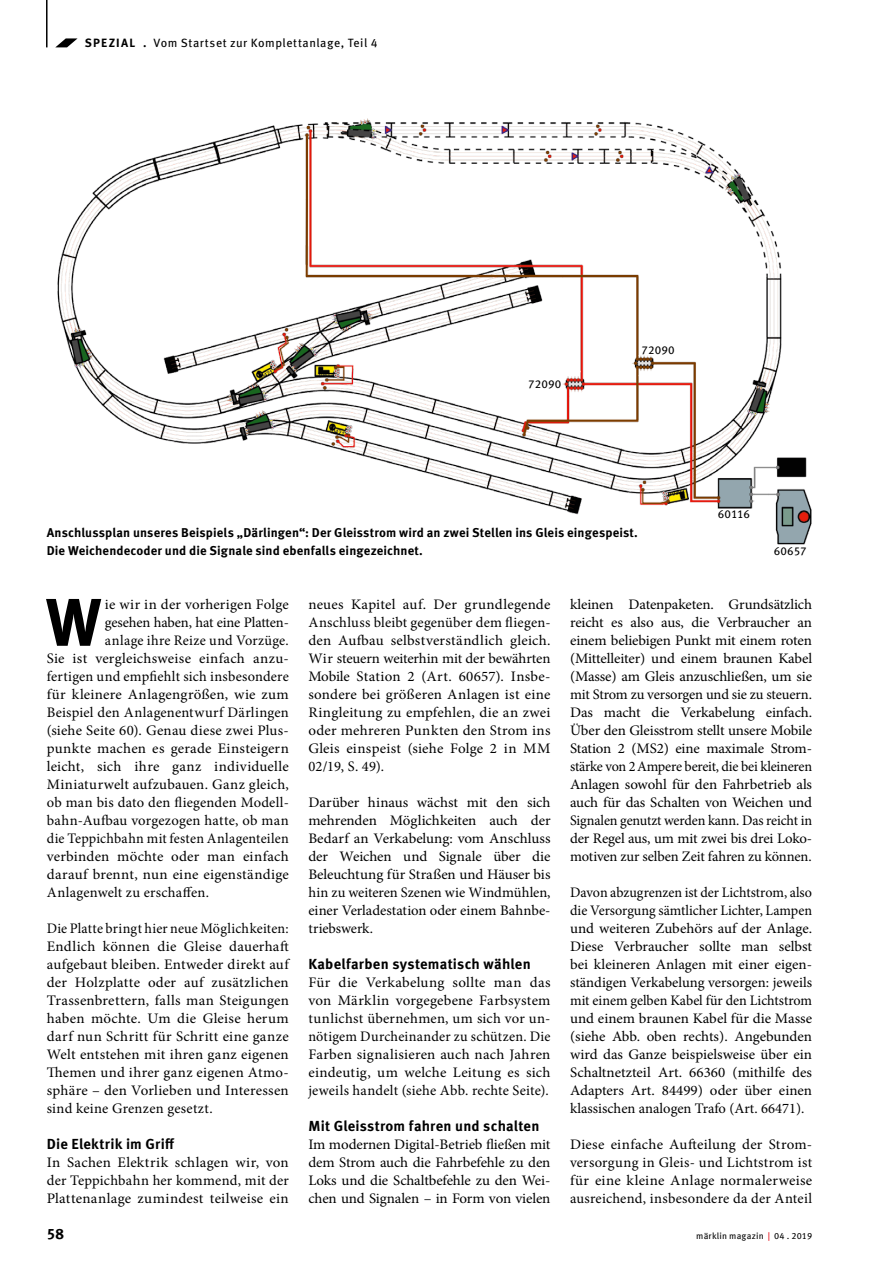
<style>
.page{position:relative;width:893px;height:1263px;background:#fff}
.page>*{position:absolute;margin:0;border:0;box-sizing:border-box;transform-origin:0 0}
._40_FT_Initial{font:700 66.75px "Meta OT";color:#000}
.t1{font:700 15px "Meta OT";color:#000}
._40_FT{font:14.55px/18px "Minion Pro";letter-spacing:.015em;color:#000;text-align:justify}
._40_FT_ZwischenHeadl{font:700 14.55px "Meta OT";letter-spacing:.015em;color:#000}
._40_FT-2{font:14.55px "Minion Pro";letter-spacing:-.01em;color:#000}
._70_BU_links{font:700 12.75px/18px "Meta OT";letter-spacing:.01em;color:#000}
.t2{font:12px "Meta OT";letter-spacing:.04em;color:#000}
._70_Gleisplanbeschri{font:11.4px "Meta OT";letter-spacing:.01em;color:#000}
.t3{font:9px "Meta OT";letter-spacing:.02em;color:#000}
.s1{font-weight:700}
.s2{color:#e3000b}
</style>
<div class="page">
<hr style="left:46px;top:0;width:2px;height:47px;background:#000">
<svg style="left:56px;top:38px;width:22px;height:9px"></svg>
<img style="left:57px;top:118px;width:755px;height:427px">
<p class="t2" style="left:85px;top:36px;width:294px"><span class="s1">SPEZIAL .</span> Vom Startset zur Komplettanlage, Teil 4</p>
<p class="_70_Gleisplanbeschri" style="left:528px;top:376px;width:35px">72090</p>
<p class="_70_Gleisplanbeschri" style="left:641px;top:342px;width:35px">72090</p>
<p class="_70_BU_links" style="left:47px;top:524px;width:593px">Anschlussplan unseres Beispiels „Därlingen“: Der Gleisstrom wird an zwei Stellen ins Gleis eingespeist.<br>Die Weichendecoder und die Signale sind ebenfalls eingezeichnet.</p>
<p class="_70_Gleisplanbeschri" style="left:718px;top:507px;width:34px">60116</p>
<p class="_70_Gleisplanbeschri" style="left:774px;top:544px;width:34px">60657</p>
<p class="_40_FT_Initial" style="left:46px;top:580px;width:57px">W</p>
<p class="_40_FT" style="left:308px;top:596px;width:244px">neues Kapitel auf. Der grundlegende Anschluss bleibt gegenüber dem fliegen&shy;den Aufbau selbstverständlich gleich.<br>Wir steuern weiterhin mit der bewährten Mobile Station 2 (Art. 60657). Insbe&shy;sondere bei größeren Anlagen ist eine Ringleitung zu empfehlen, die an zwei oder mehreren Punkten den Strom ins Gleis einspeist (siehe Folge 2 in MM 02/19, S. 49).</p>
<p class="_40_FT" style="left:308px;top:794px;width:244px">Darüber hinaus wächst mit den sich mehrenden Möglichkeiten auch der Bedarf an Verkabelung: vom Anschluss der Weichen und Signale über die Beleuchtung für Straßen und Häuser bis hin zu weiteren Szenen wie Windmühlen, einer Verladestation oder einem Bahnbe&shy;triebswerk.</p>
<p class="_40_FT_ZwischenHeadl" style="left:308px;top:955px;width:224px">Kabelfarben systematisch wählen</p>
<p class="_40_FT" style="left:308px;top:974px;width:244px">Für die Verkabelung sollte man das von Märklin vorgegebene Farbsystem tunlichst übernehmen, um sich vor un&shy;nötigem Durcheinander zu schützen. Die Farben signalisieren auch nach Jahren eindeutig, um welche Leitung es sich jeweils handelt (siehe Abb. rechte Seite).</p>
<p class="_40_FT_ZwischenHeadl" style="left:308px;top:1117px;width:233px">Mit Gleisstrom fahren und schalten</p>
<p class="_40_FT" style="left:308px;top:1136px;width:244px">Im modernen Digital-Betrieb fließen mit dem Strom auch die Fahrbefehle zu den Loks und die Schaltbefehle zu den Wei&shy;chen und Signalen – in Form von vielen</p>
<p class="_40_FT" style="left:105px;top:596px;width:185px">ie wir in der vorherigen Folge</p>
<p class="_40_FT-2" style="left:105px;top:613px;width:185px">gesehen haben, hat eine Platten-</p>
<p class="_40_FT" style="left:105px;top:632px;width:185px">anlage ihre Reize und Vorzüge.</p>
<p class="_40_FT" style="left:47px;top:650px;width:244px">Sie ist vergleichsweise einfach anzu-</p>
<p class="_40_FT" style="left:47px;top:668px;width:244px">fertigen und empfiehlt sich insbesondere</p>
<p class="_40_FT" style="left:47px;top:686px;width:244px">für kleinere Anlagengrößen, wie zum</p>
<p class="_40_FT" style="left:47px;top:704px;width:244px">Beispiel den Anlagenentwurf Därlingen</p>
<p class="_40_FT" style="left:47px;top:722px;width:244px">(siehe Seite 60). Genau diese zwei Plus-</p>
<p class="_40_FT" style="left:47px;top:740px;width:244px">punkte machen es gerade Einsteigern</p>
<p class="_40_FT" style="left:47px;top:758px;width:244px">leicht, sich ihre ganz individuelle</p>
<p class="_40_FT" style="left:47px;top:776px;width:244px">Miniaturwelt aufzubauen. Ganz gleich,</p>
<p class="_40_FT" style="left:47px;top:794px;width:244px">ob man bis dato den fliegenden Modell-</p>
<p class="_40_FT" style="left:47px;top:812px;width:244px">bahn-Aufbau vorgezogen hatte, ob man</p>
<p class="_40_FT" style="left:47px;top:830px;width:244px">die Teppichbahn mit festen Anlagenteilen</p>
<p class="_40_FT" style="left:47px;top:848px;width:244px">verbinden möchte oder man einfach</p>
<p class="_40_FT" style="left:47px;top:866px;width:244px">darauf brennt, nun eine eigenständige</p>
<p class="_40_FT" style="left:47px;top:884px;width:164px">Anlagenwelt zu erschaffen.</p>
<p class="_40_FT" style="left:47px;top:920px;width:244px">Die Platte bringt hier neue Möglichkeiten:<br>Endlich können die Gleise dauerhaft aufgebaut bleiben. Entweder direkt auf der Holzplatte oder auf zusätzlichen Trassenbrettern, falls man Steigungen haben möchte. Um die Gleise herum darf nun Schritt für Schritt eine ganze Welt entstehen mit ihren ganz eigenen Themen und ihrer ganz eigenen Atmo&shy;sphäre – den Vorlieben und Interessen sind keine Grenzen gesetzt.</p>
<p class="_40_FT_ZwischenHeadl" style="left:47px;top:1135px;width:129px">Die Elektrik im Griff</p>
<p class="_40_FT" style="left:47px;top:1154px;width:244px">In Sachen Elektrik schlagen wir, von der Teppichbahn her kommend, mit der Plattenanlage zumindest teilweise ein</p>
<p class="_40_FT" style="left:570px;top:596px;width:244px">kleinen Datenpaketen. Grundsätzlich reicht es also aus, die Verbraucher an einem beliebigen Punkt mit einem roten (Mittelleiter) und einem braunen Kabel (Masse) am Gleis anzuschließen, um sie mit Strom zu versorgen und sie zu steuern.<br>Das macht die Verkabelung einfach.<br>Über den Gleisstrom stellt unsere Mobile Station 2 (MS2) eine maximale Strom&shy;stärke von 2Ampere bereit, die bei kleineren Anlagen sowohl für den Fahrbetrieb als auch für das Schalten von Weichen und Signalen genutzt werden kann. Das reicht in der Regel aus, um mit zwei bis drei Loko&shy;motiven zur selben Zeit fahren zu können.</p>
<p class="_40_FT" style="left:570px;top:884px;width:244px">Davon abzugrenzen ist der Lichtstrom, also die Versorgung sämtlicher Lichter, Lampen und weiteren Zubehörs auf der Anlage.<br>Diese Verbraucher sollte man selbst bei kleineren Anlagen mit einer eigen&shy;ständigen Verkabelung versorgen: jeweils mit einem gelben Kabel für den Lichtstrom und einem braunen Kabel für die Masse (siehe Abb. oben rechts). Angebunden wird das Ganze beispielsweise über ein Schaltnetzteil Art. 66360 (mithilfe des Adapters Art. 84499) oder über einen klassischen analogen Trafo (Art. 66471).</p>
<p class="_40_FT" style="left:570px;top:1136px;width:244px">Diese einfache Aufteilung der Strom&shy;versorgung in Gleis- und Lichtstrom ist für eine kleine Anlage normalerweise ausreichend, insbesondere da der Anteil</p>
<p class="t1" style="left:47px;top:1225px;width:19px">58</p>
<p class="t3" style="left:696px;top:1230px;width:117px">märklin magazin <span class="s2">|</span> 04 . 2019</p>
</div>
